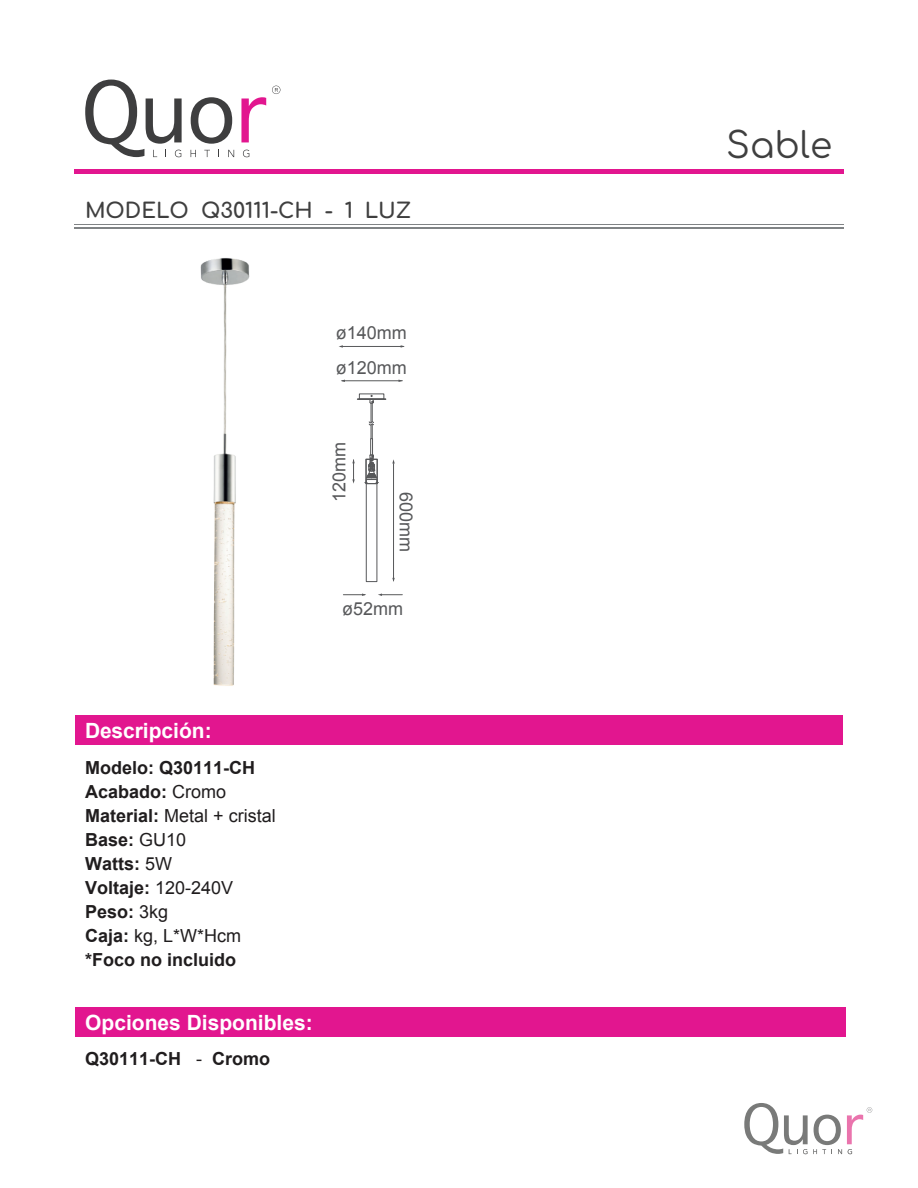
<style>
.page{position:relative;width:918px;height:1188px;background:#fff}
.page>*{position:absolute;margin:0;border:0;box-sizing:border-box;transform-origin:0 0}
.t1{font:36px "Comfortaa";color:#3f3f3f}
.t2{font:700 21px "Arial";color:#fff}
.t3{font:700 21px "Comfortaa";color:#3f3f3f}
.t4{font:700 18px/24px "Arial";color:#201d1e}
.t5{font:18px "Arial";color:#57585a}
.s1{font-weight:400}
</style>
<div class="page">
<hr style="left:74px;top:169px;width:770px;height:4px;background:#e2168f">
<hr style="left:74px;top:227px;width:770px;height:1px;background:#808385">
<hr style="left:74px;top:224px;width:770px;height:1px;background:#808385">
<div style="left:75px;top:715px;width:768px;height:30px;background:#e2168f"></div>
<svg style="left:241px;top:97px;width:25px;height:45px"></svg>
<svg style="left:191px;top:97px;width:41px;height:47px"></svg>
<svg style="left:85px;top:80px;width:97px;height:77px"></svg>
<svg style="left:191px;top:150px;width:5px;height:7px"></svg>
<svg style="left:204px;top:150px;width:6px;height:7px"></svg>
<svg style="left:228px;top:150px;width:6px;height:7px"></svg>
<svg style="left:243px;top:150px;width:6px;height:7px"></svg>
<svg style="left:272px;top:86px;width:8px;height:8px"></svg>
<div style="left:75px;top:1007px;width:771px;height:30px;background:#e2168f"></div>
<svg style="left:744px;top:1103px;width:128px;height:51px"></svg>
<hr style="left:393px;top:464px;width:1px;height:116px;background:#57585a">
<svg style="left:343px;top:594px;width:23px;height:2px"></svg>
<svg style="left:378px;top:594px;width:24px;height:2px"></svg>
<img style="left:200px;top:258px;width:49px;height:428px">
<div style="left:370px;top:438px;width:3px;height:17px;border:1px solid #57585a"></div>
<div style="left:366px;top:479px;width:11px;height:103px;border:1px solid #57585a"></div>
<svg style="left:357px;top:394px;width:29px;height:45px"></svg>
<hr style="left:342px;top:381px;width:60px;height:1px;background:#57585a">
<hr style="left:341px;top:346px;width:63px;height:1px;background:#57585a">
<svg style="left:352px;top:455px;width:26px;height:29px"></svg>
<p class="t3" style="left:85px;top:191px;width:328px">MODELO Q30111-CH - 1 LUZ</p>
<p class="t5" style="left:336px;top:321px;width:73px">ø140mm</p>
<p class="t5" style="left:336px;top:355px;width:73px">ø120mm</p>
<p class="t5" style="left:327px;top:502px;width:62px;rotate:-90deg">120mm</p>
<p class="t5" style="left:418px;top:492px;width:62px;rotate:90deg">600mm</p>
<p class="t5" style="left:342px;top:597px;width:63px">ø52mm</p>
<p class="t2" style="left:85px;top:716px;width:128px">Descripción:</p>
<p class="t4" style="left:85px;top:757px;width:192px">Modelo: Q30111-CH<br>Acabado: <span class="s1">Cromo<br></span>Material: <span class="s1">Metal + cristal<br></span>Base: <span class="s1">GU10<br></span>Watts: <span class="s1">5W<br></span>Voltaje: <span class="s1">120-240V<br></span>Peso: <span class="s1">3kg<br></span>Caja: <span class="s1">kg, L*W*Hcm </span>*Foco no incluido</p>
<p class="t2" style="left:85px;top:1008px;width:229px">Opciones Disponibles:</p>
<p class="t4" style="left:85px;top:1048px;width:187px">Q30111-CH <span class="s1">-</span> Cromo</p>
<h1 class="t1" style="left:726px;top:113px;width:107px">Sable</h1>
</div>
